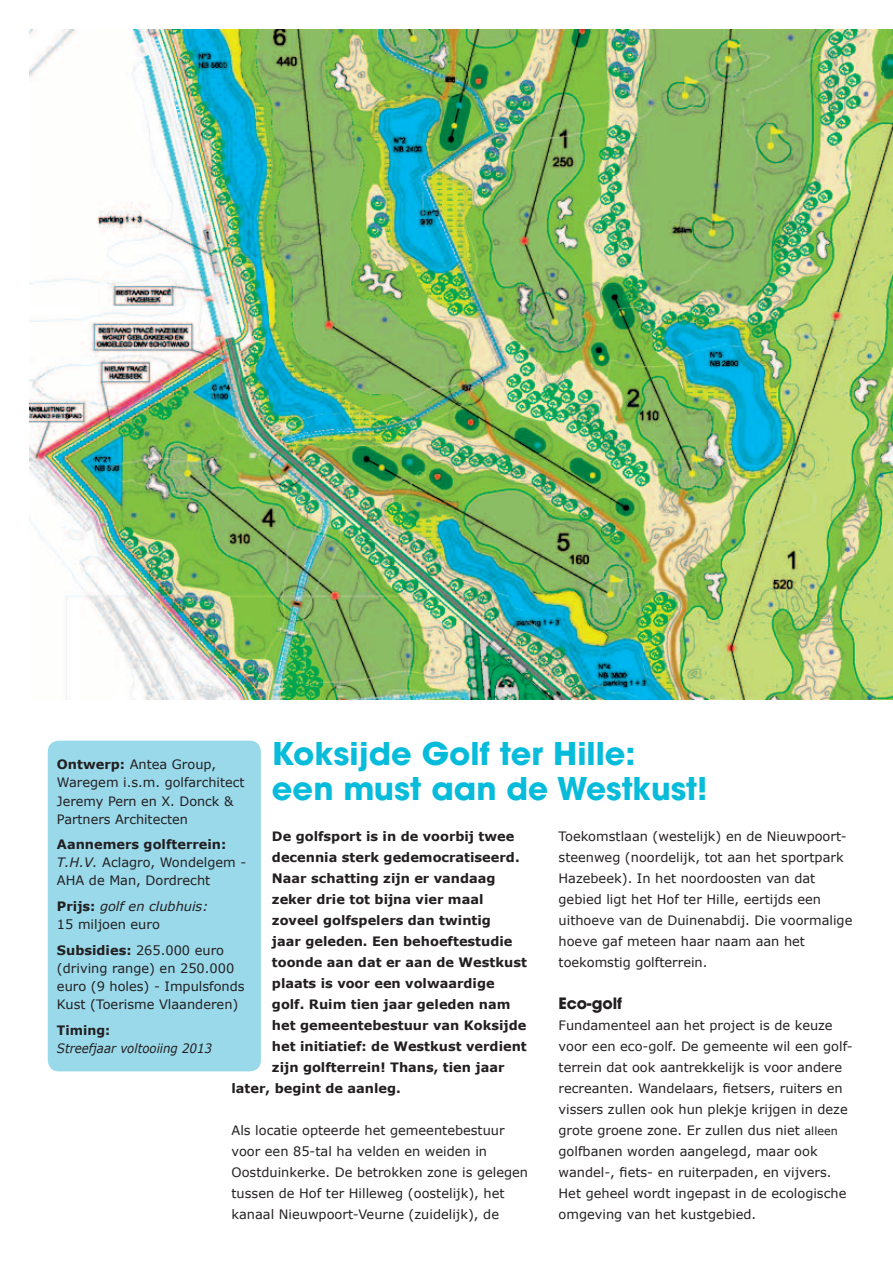
<style>
.page{position:relative;width:893px;height:1263px;background:#fff}
.page>*{position:absolute;margin:0;border:0;box-sizing:border-box;transform-origin:0 0}
.t1{font:700 31.05px/35.8px "Avant Garde";color:#07bbda}
.t2{font:700 15.6px "ITC Avant Garde Std";color:#231f20}
.t3{font:12.9px/21px "Verdana";color:#231f20}
.t4{font:700 12.9px "Verdana";color:#231f20}
.t5{font:italic 12.9px/18.1px "Verdana";color:#231f20}
.t6{font:italic 12.9px "Verdana";color:#231f20;scale:.91 1}
.s1{font-weight:700}
.s2{font-style:italic}
.s3{font-weight:700;font-style:normal}
.s4{font-style:normal}
.s5{font-size:11.25px}
</style>
<div class="page">
<img style="left:30px;top:30px;width:863px;height:670px">
<div style="left:48px;top:741px;width:213px;height:330px;background:#99d9ea;border-radius:11px"></div>
<h1 class="t1" style="left:272px;top:735px;width:437px">Koksijde Golf ter Hille:<br>een must aan de Westkust!</h1>
<p class="t4" style="left:272px;top:827px;width:244px">De golfsport is in de voorbij twee</p>
<p class="t4" style="left:272px;top:848px;width:249px">decennia sterk gedemocratiseerd.</p>
<p class="t4" style="left:272px;top:869px;width:225px">Naar schatting zijn er vandaag</p>
<p class="t4" style="left:272px;top:890px;width:213px">zeker drie tot bijna vier maal</p>
<p class="t4" style="left:272px;top:911px;width:221px">zoveel golfspelers dan twintig</p>
<p class="t4" style="left:272px;top:932px;width:242px">jaar geleden. Een behoeftestudie</p>
<p class="t4" style="left:272px;top:953px;width:256px">toonde aan dat er aan de Westkust</p>
<p class="t4" style="left:272px;top:974px;width:224px">plaats is voor een volwaardige</p>
<p class="t4" style="left:272px;top:995px;width:240px">golf. Ruim tien jaar geleden nam</p>
<p class="t4" style="left:272px;top:1016px;width:256px">het gemeentebestuur van Koksijde</p>
<p class="t4" style="left:272px;top:1037px;width:256px">het initiatief: de Westkust verdient</p>
<p class="t4" style="left:272px;top:1058px;width:234px">zijn golfterrein! Thans, tien jaar</p>
<p class="t4" style="left:231px;top:1079px;width:171px">later, begint de aanleg.</p>
<p class="t3" style="left:231px;top:1119px;width:298px">Als locatie opteerde het gemeentebestuur voor een 85-tal ha velden en weiden in Oostduinkerke. De betrokken zone is gelegen tussen de Hof ter Hilleweg (oostelijk), het kanaal Nieuwpoort-Veurne (zuidelijk), de</p>
<p class="t3" style="left:57px;top:755px;width:189px;line-height:18.1px"><span class="s1">Ontwerp:</span> Antea Group,<br>Waregem i.s.m. golfarchitect<br>Jeremy Pern en X. Donck &amp;<br>Partners Architecten</p>
<p class="t3" style="left:57px;top:835px;width:191px;line-height:18.1px"><span class="s1">Aannemers golfterrein:<br></span><span class="s2">T.H.V.</span> Aclagro, Wondelgem -<br>AHA de Man, Dordrecht</p>
<p class="t5" style="left:57px;top:897px;width:153px"><span class="s3">Prijs:</span> golf en clubhuis:<br><span class="s4">15 miljoen euro</span></p>
<p class="t3" style="left:57px;top:941px;width:189px;line-height:18.1px"><span class="s1">Subsidies:</span> 265.000 euro (driving range) en 250.000 euro (9 holes) - Impulsfonds<br>Kust (Toerisme Vlaanderen)</p>
<p class="t4" style="left:57px;top:1021px;width:55px">Timing:</p>
<p class="t6" style="left:57px;top:1040px;width:172px">Streefjaar voltooiing 2013</p>
<p class="t3" style="left:559px;top:825px;width:295px">Toekomstlaan (westelijk) en de Nieuwpoort&shy;steenweg (noordelijk, tot aan het sportpark Hazebeek). In het noordoosten van dat gebied ligt het Hof ter Hille, eertijds een uithoeve van de Duinenabdij. Die voormalige hoeve gaf meteen haar naam aan het toekomstig golfterrein.</p>
<p class="t2" style="left:559px;top:993px;width:65px">Eco-golf</p>
<p class="t3" style="left:559px;top:1014px;width:296px">Fundamenteel aan het project is de keuze voor een eco-golf. De gemeente wil een golf&shy;terrein dat ook aantrekkelijk is voor andere recreanten. Wandelaars, fietsers, ruiters en vissers zullen ook hun plekje krijgen in deze grote groene zone. Er zullen dus niet <span class="s5">alleen </span>golfbanen worden aangelegd, maar ook wandel-, fiets- en ruiterpaden, en vijvers.<br>Het geheel wordt ingepast in de ecologische omgeving van het kustgebied.</p>
</div>
